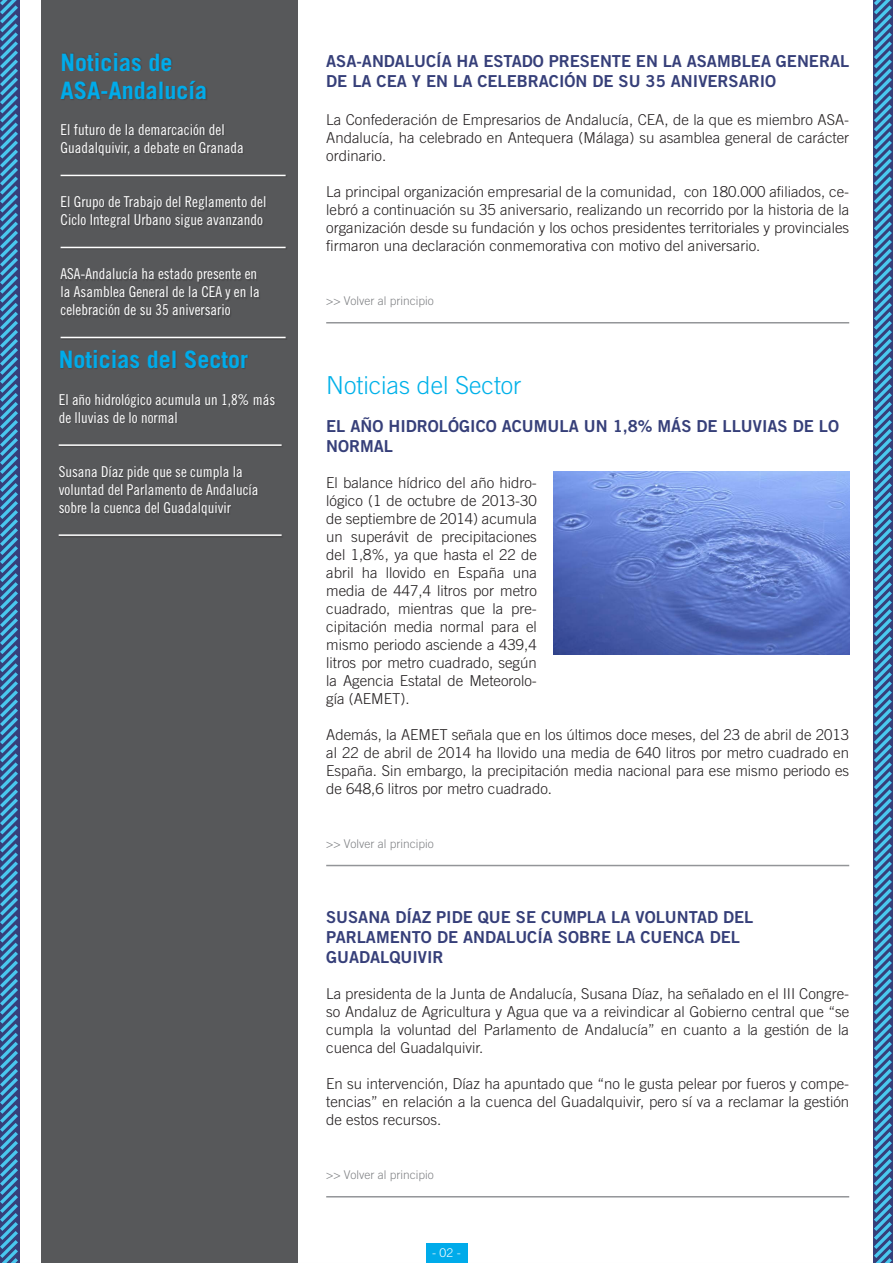
<style>
.page{position:relative;width:893px;height:1263px;background:#fff}
.page>*{position:absolute;margin:0;border:0;box-sizing:border-box;transform-origin:0 0}
.t1{font:300 24.75px "Trade Gothic";color:#00b1e9}
.t2{font:700 24px "Trade Gothic";color:#00abea}
.t3{font:16.5px/19.8px "Trade Gothic Bold Two";color:#363f79}
.t4{font:300 15px/18px "Trade Gothic";color:#231f20;text-align:justify}
.t5{font:15px/18px "Trade Gothic Cond Eighteen";color:#fff}
.t6{font:300 12px "Trade Gothic";color:#808285}
.t7{font:300 12px "Trade Gothic";color:#fff}
</style>
<div class="page">
<svg style="left:873px;top:0;width:20px;height:1263px;background:#3d78aa"></svg>
<hr style="left:326px;top:322px;width:523px;height:1px;background:#939598">
<hr style="left:326px;top:865px;width:523px;height:1px;background:#939598">
<hr style="left:326px;top:1196px;width:523px;height:1px;background:#939598">
<div style="left:41px;top:0;width:257px;height:1263px;background:#57585a"></div>
<svg style="left:0;top:0;width:20px;height:1263px;background:#3d78aa"></svg>
<img style="left:554px;top:472px;width:295px;height:183px">
<div style="left:61px;top:350px;width:188px;height:20px;background:#535456"></div>
<hr style="left:59px;top:444px;width:223px;height:2px;background:#fff">
<hr style="left:59px;top:534px;width:223px;height:2px;background:#fff">
<hr style="left:61px;top:175px;width:225px;height:1px;background:#fff">
<hr style="left:61px;top:247px;width:225px;height:1px;background:#fff">
<hr style="left:61px;top:337px;width:225px;height:1px;background:#fff">
<div style="left:426px;top:1243px;width:41px;height:20px;background:#00abea"></div>
<p class="t2" style="left:61px;top:47px;width:114px">Noticias de</p>
<p class="t2" style="left:61px;top:76px;width:148px">ASA-Andalucía</p>
<p class="t5" style="left:61px;top:121px;width:185px">El futuro de la demarcación del<br>Guadalquivir, a debate en Granada</p>
<p class="t5" style="left:61px;top:193px;width:207px">El Grupo de Trabajo del Reglamento del<br>Ciclo Integral Urbano sigue avanzando</p>
<p class="t5" style="left:61px;top:265px;width:201px">ASA-Andalucía ha estado presente en la Asamblea General de la CEA y en la celebración de su 35 aniversario</p>
<p class="t2" style="left:59px;top:345px;width:191px">Noticias del Sector</p>
<p class="t5" style="left:59px;top:391px;width:218px">El año hidrológico acumula un 1,8% más de lluvias de lo normal</p>
<p class="t5" style="left:59px;top:463px;width:201px">Susana Díaz pide que se cumpla la voluntad del Parlamento de Andalucía sobre la cuenca del Guadalquivir</p>
<p class="t3" style="left:326px;top:51px;width:525px">ASA-ANDALUCÍA HA ESTADO PRESENTE EN LA ASAMBLEA GENERAL<br>DE LA CEA Y EN LA CELEBRACIÓN DE SU 35 ANIVERSARIO</p>
<p class="t4" style="left:326px;top:110px;width:525px">La Confederación de Empresarios de Andalucía, CEA, de la que es miembro ASA-Andalucía, ha celebrado en Antequera (Málaga) su asamblea general de carácter ordinario.</p>
<p class="t4" style="left:326px;top:182px;width:524px">La principal organización empresarial de la comunidad, con 180.000 afiliados, ce&shy;lebró a continuación su 35 aniversario, realizando un recorrido por la historia de la organización desde su fundación y los ochos presidentes territoriales y provinciales firmaron una declaración conmemorativa con motivo del aniversario.</p>
<p class="t6" style="left:326px;top:294px;width:109px">&gt;&gt; Volver al principio</p>
<p class="t1" style="left:326px;top:371px;width:197px">Noticias del Sector</p>
<p class="t3" style="left:326px;top:416px;width:514px">EL AÑO HIDROLÓGICO ACUMULA UN 1,8% MÁS DE LLUVIAS DE LO<br>NORMAL</p>
<p class="t4" style="left:326px;top:473px;width:212px">El balance hídrico del año hidro&shy;lógico (1 de octubre de 2013-30 de septiembre de 2014) acumula un superávit de precipitaciones del 1,8%, ya que hasta el 22 de abril ha llovido en España una media de 447,4 litros por metro cuadrado, mientras que la pre&shy;cipitación media normal para el mismo periodo asciende a 439,4 litros por metro cuadrado, según la Agencia Estatal de Meteorolo&shy;gía (AEMET).</p>
<p class="t4" style="left:326px;top:725px;width:524px">Además, la AEMET señala que en los últimos doce meses, del 23 de abril de 2013 al 22 de abril de 2014 ha llovido una media de 640 litros por metro cuadrado en España. Sin embargo, la precipitación media nacional para ese mismo periodo es de 648,6 litros por metro cuadrado.</p>
<p class="t6" style="left:326px;top:836px;width:109px">&gt;&gt; Volver al principio</p>
<p class="t3" style="left:326px;top:907px;width:429px">SUSANA DÍAZ PIDE QUE SE CUMPLA LA VOLUNTAD DEL<br>PARLAMENTO DE ANDALUCÍA SOBRE LA CUENCA DEL<br>GUADALQUIVIR</p>
<p class="t4" style="left:326px;top:984px;width:524px">La presidenta de la Junta de Andalucía, Susana Díaz, ha señalado en el III Congre&shy;so Andaluz de Agricultura y Agua que va a reivindicar al Gobierno central que “se cumpla la voluntad del Parlamento de Andalucía” en cuanto a la gestión de la cuenca del Guadalquivir.</p>
<p class="t4" style="left:326px;top:1074px;width:524px">En su intervención, Díaz ha apuntado que “no le gusta pelear por fueros y compe&shy;tencias” en relación a la cuenca del Guadalquivir, pero sí va a reclamar la gestión de estos recursos.</p>
<p class="t6" style="left:326px;top:1167px;width:109px">&gt;&gt; Volver al principio</p>
<p class="t7" style="left:432px;top:1246px;width:30px">- 02 -</p>
</div>
